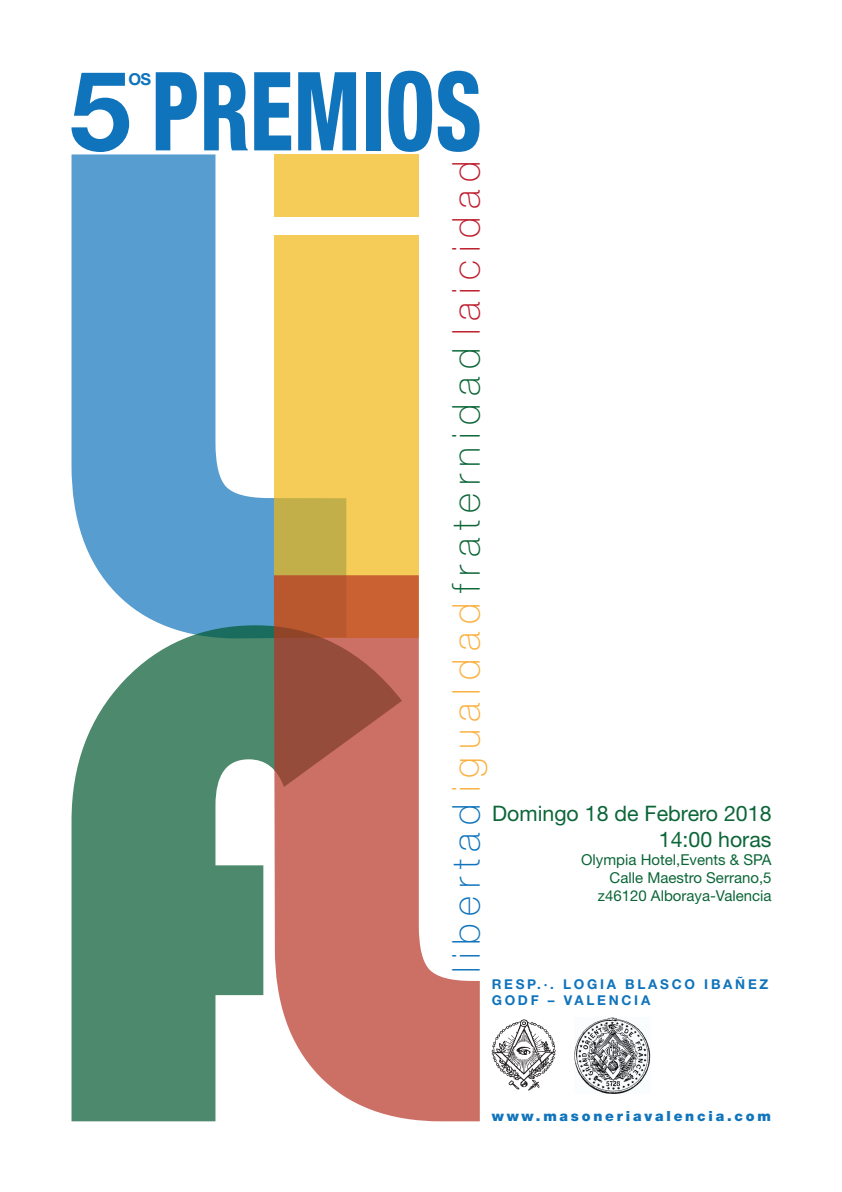
<style>
.page{position:relative;width:842px;height:1192px;background:#fff}
.page>*{position:absolute;margin:0;border:0;box-sizing:border-box;transform-origin:0 0}
.t1{font:800 condensed 109.45px "Helvetica Neue LT Std";color:#1074bc;scale:.8 1}
.t2{font:100 38.5px "Helvetica Neue LT Std";letter-spacing:.2em;color:#0c6638}
.t3{font:21.35px/25.6px "Helvetica Neue LT Std";color:#0c6638;text-align:right}
.t4{font:700 16.45px "Helvetica Neue LT Std";color:#1074bc}
.t5{font:15px/18px "Helvetica Neue LT Std";color:#0c6638;text-align:right}
.t6{font:900 14px "Helvetica Neue LT Std";letter-spacing:.2em;color:#1074bc}
.t7{font:700 13.55px/16.2px "Helvetica Neue LT Std";letter-spacing:.2em;color:#1074bc}
.s1{font-weight:700;font-stretch:normal;font-size:110.95px}
.s2{color:#1074bc}
.s3{color:#fbb03f}
.s4{color:#be1d2c}
</style>
<div class="page">
<svg style="left:72px;top:154px;width:202px;height:471px;fill:#589dd0"></svg>
<svg style="left:274px;top:154px;width:145px;height:421px;background:#f0c956"></svg>
<svg style="left:72px;top:625px;width:202px;height:496px;fill:#4d896d"></svg>
<svg style="left:274px;top:575px;width:206px;height:546px;fill:#cc7066"></svg>
<div style="left:272px;top:218px;width:153px;height:17px;background:#fff"></div>
<img style="left:575px;top:1017px;width:75px;height:77px">
<svg style="left:491px;top:1019px;width:65px;height:72px"></svg>
<h1 class="t1" style="left:69px;top:44px;width:517px"><span class="s1">5</span> PREMIOS</h1>
<h2 class="t2" style="left:444px;top:973px;width:814px;rotate:-90deg"><span class="s2">libertad</span><span class="s3">igualdad</span>fraternidad <span class="s4">laicidad</span></h2>
<p class="t4" style="left:128px;top:69px;width:24px">OS</p>
<h3 class="t3" style="left:492px;top:801px;width:281px">Domingo 18 de Febrero 2018<br>14:00 horas</h3>
<p class="t5" style="left:581px;top:850px;width:192px">Olympia Hotel,Events &amp; SPA<br>Calle Maestro Serrano,5 z46120 Alboraya-Valencia</p>
<p class="t7" style="left:492px;top:976px;width:278px">RESP.·. LOGIA BLASCO IBAÑEZ<br>GODF – VALENCIA</p>
<p class="t6" style="left:492px;top:1108px;width:281px">www.masoneriavalencia.com</p>
</div>
